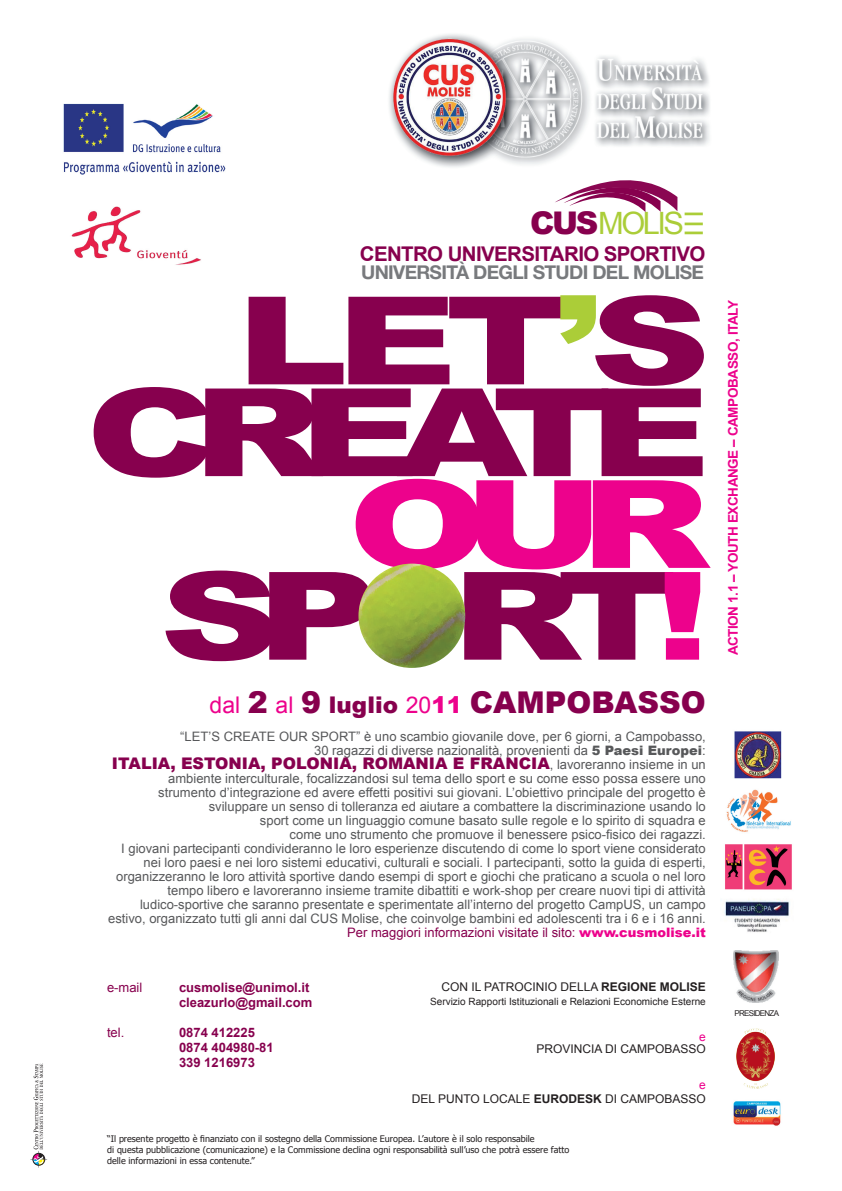
<style>
.page{position:relative;width:842px;height:1191px;background:#fff}
.page>*{position:absolute;margin:0;border:0;box-sizing:border-box;transform-origin:0 0}
.t1{font:900 122.3px/91.7px "Arial";letter-spacing:-.14em;color:#87004e;text-align:right;scale:1.37 1}
.t2{font:900 122.3px/91.7px "Arial";letter-spacing:-.14em;color:#ed028c;text-align:right;scale:1.37 1}
.t3{font:900 31.3px "Arial";color:#87004e}
.t4{font:30.8px "Arial";letter-spacing:-.08em;color:#abcd38}
.t5{font:900 30px "Arial";color:#87004e}
.t6{font:25.4px "Arial";color:#abcd38;scale:1.1 1}
.t7{font:700 20.3px "Arial";letter-spacing:-.03em;color:#87004e}
.t8{font:700 19px "Helvetica Neue LT Std";letter-spacing:-.035em;color:#787a7d}
.t9{font:900 16px "Arial";color:#87004e}
.t10{font:700 13.3px "Arial";letter-spacing:-.03em;color:#ed028c}
.t11{font:13px/14px "Arial";color:#57585a;text-align:right}
.t12{font:700 13px/15px "Arial";color:#87004e}
.t13{font:13px "Arial";color:#87004e}
.t14{font:12px "Arial";color:#231f20}
.t15{font:700 12px "Arial";color:#231f20}
.t16{font:12px "Arial";color:#ed028c}
.t17{font:10px "Arial";color:#231f20}
.t18{font:9px/11px "Tahoma";color:#231f20}
.t19{font:8px "Arial";letter-spacing:-.09em;color:#231f20}
.s1{color:#abcd38}
.s2{color:#87004e}
.s3{font-weight:400;font-size:23px;color:#ed028c}
.s4{font-size:23px}
.s5{font-size:23px;color:#ed028c}
.s6{font-weight:900}
.s7{font-weight:900;color:#ed028c}
.s8{font-weight:700}
</style>
<div class="page">
<svg style="left:30px;top:1063px;width:17px;height:104px"></svg>
<svg style="left:555px;top:180px;width:122px;height:32px"></svg>
<img style="left:389px;top:34px;width:321px;height:133px">
<img style="left:733px;top:951px;width:45px;height:51px">
<img style="left:71px;top:206px;width:130px;height:59px">
<img style="left:358px;top:563px;width:107px;height:105px;border-radius:50%">
<img style="left:63px;top:103px;width:163px;height:72px">
<img style="left:733px;top:1101px;width:48px;height:25px">
<img style="left:734px;top:731px;width:48px;height:48px">
<img style="left:724px;top:789px;width:68px;height:143px">
<img style="left:736px;top:1029px;width:39px;height:59px">
<h2 class="t3" style="left:530px;top:205px;width:23px">CUS</h2>
<h3 class="t4" style="left:598px;top:206px;width:87px">molis</h3>
<h3 class="t6" style="left:708px;top:210px;width:26px;rotate:90deg">i i i</h3>
<h3 class="t7" style="left:360px;top:242px;width:347px">centro universitario sportivo</h3>
<h3 class="t8" style="left:361px;top:260px;width:344px">UNIVERSITÀ DEGLI STUDI DEL MOLISE</h3>
<h1 class="t1" style="left:86px;top:296px;width:457px">LET<span class="s1">’</span>S<br>CREATE</h1>
<h1 class="t2" style="left:160px;top:479px;width:403px">OUR<br><span class="s2">SP RT</span>!</h1>
<h3 class="t5" style="left:210px;top:685px;width:429px"><span class="s3">dal</span> 2 <span class="s3">al</span> 9 <span class="s4">LUGLIO</span> <span class="s3">20</span><span class="s5">11</span> CAMPOBASSO</h3>
<p class="t11" style="left:180px;top:729px;width:527px">“LET’S CREATE OUR SPORT” è uno scambio giovanile dove, per 6 giorni, a Campobasso,<br>30 ragazzi di diverse nazionalità, provenienti da <span class="s6">5 PAESI EUROPEI</span>:</p>
<p class="t9" style="left:112px;top:754px;width:18px">ITALIA</p>
<p class="t9" style="left:170px;top:754px;width:35px">, ESTO</p>
<p class="t9" style="left:229px;top:754px;width:68px">NIA, POLO</p>
<p class="t9" style="left:320px;top:754px;width:210px">NIA, ROMANIA E FRANCIA</p>
<p class="t11" style="left:108px;top:757px;width:599px">, lavoreranno insieme in un<br>ambiente interculturale, focalizzandosi sul tema dello sport e su come esso possa essere uno strumento d’integrazione ed avere effetti positivi sui giovani. L’obiettivo principale del progetto è sviluppare un senso di tolleranza ed aiutare a combattere la discriminazione usando lo<br>sport come un linguaggio comune basato sulle regole e lo spirito di squadra e<br>come uno strumento che promuove il benessere psico-fisico dei ragazzi.<br>I giovani partecipanti condivideranno le loro esperienze discutendo di come lo sport viene considerato nei loro paesi e nei loro sistemi educativi, culturali e sociali. I partecipanti, sotto la guida di esperti, organizzeranno le loro attività sportive dando esempi di sport e giochi che praticano a scuola o nel loro tempo libero e lavoreranno insieme tramite dibattiti e work-shop per creare nuovi tipi di attività ludico-sportive che saranno presentate e sperimentate all’interno del progetto CampUS, un campo estivo, organizzato tutti gli anni dal CUS Molise, che coinvolge bambini ed adolescenti tra i 6 e i 16 anni.<br><span class="s2">Per maggiori informazioni visitate il sito:</span> <span class="s7">WWW.CUSMOLISE.IT</span></p>
<p class="t14" style="left:441px;top:979px;width:194px">CON IL PATROCI NIO DELLA <span class="s8">REGIONE</span></p>
<p class="t15" style="left:660px;top:979px;width:34px">MOLISE</p>
<p class="t17" style="left:430px;top:995px;width:277px">Servizio Rapporti Istituzionali e Relazioni Economiche Esterne</p>
<p class="t16" style="left:699px;top:1029px;width:8px">e</p>
<p class="t14" style="left:536px;top:1041px;width:154px">PROVI NCIA DI CAMPOBASSO</p>
<p class="t16" style="left:699px;top:1077px;width:8px">e</p>
<p class="t14" style="left:412px;top:1091px;width:132px">DEL PUNTO LOCALE <span class="s8">EURO</span></p>
<p class="t14" style="left:568px;top:1091px;width:122px"><span class="s8">DESK</span> DI CAMPOBASSO</p>
<p class="t18" style="left:107px;top:1132px;width:464px">“Il presente progetto è finanziato con il sostegno della Commissione Europea. L’autore è il solo responsabile<br>di questa pubblicazione (comunicazione) e la Commissione declina ogni responsabilità sull’uso che potrà essere fatto delle informazioni in essa contenute.”</p>
<p class="t13" style="left:107px;top:980px;width:37px">e-mail</p>
<p class="t12" style="left:179px;top:980px;width:135px">cusmolise@unimol.it cleazurlo@gmail.com</p>
<p class="t13" style="left:107px;top:1025px;width:19px">tel.</p>
<p class="t12" style="left:179px;top:1025px;width:96px">0874 412225<br>0874 404980-81<br>339 1216973</p>
<p class="t10" style="left:726px;top:655px;width:355px;rotate:-90deg">Action 1.1 – Youth Exchang e – Campobasso, Italy</p>
<p class="t19" style="left:734px;top:1008px;width:27px">Presiden</p>
<p class="t19" style="left:770px;top:1008px;width:10px">za</p>
</div>
